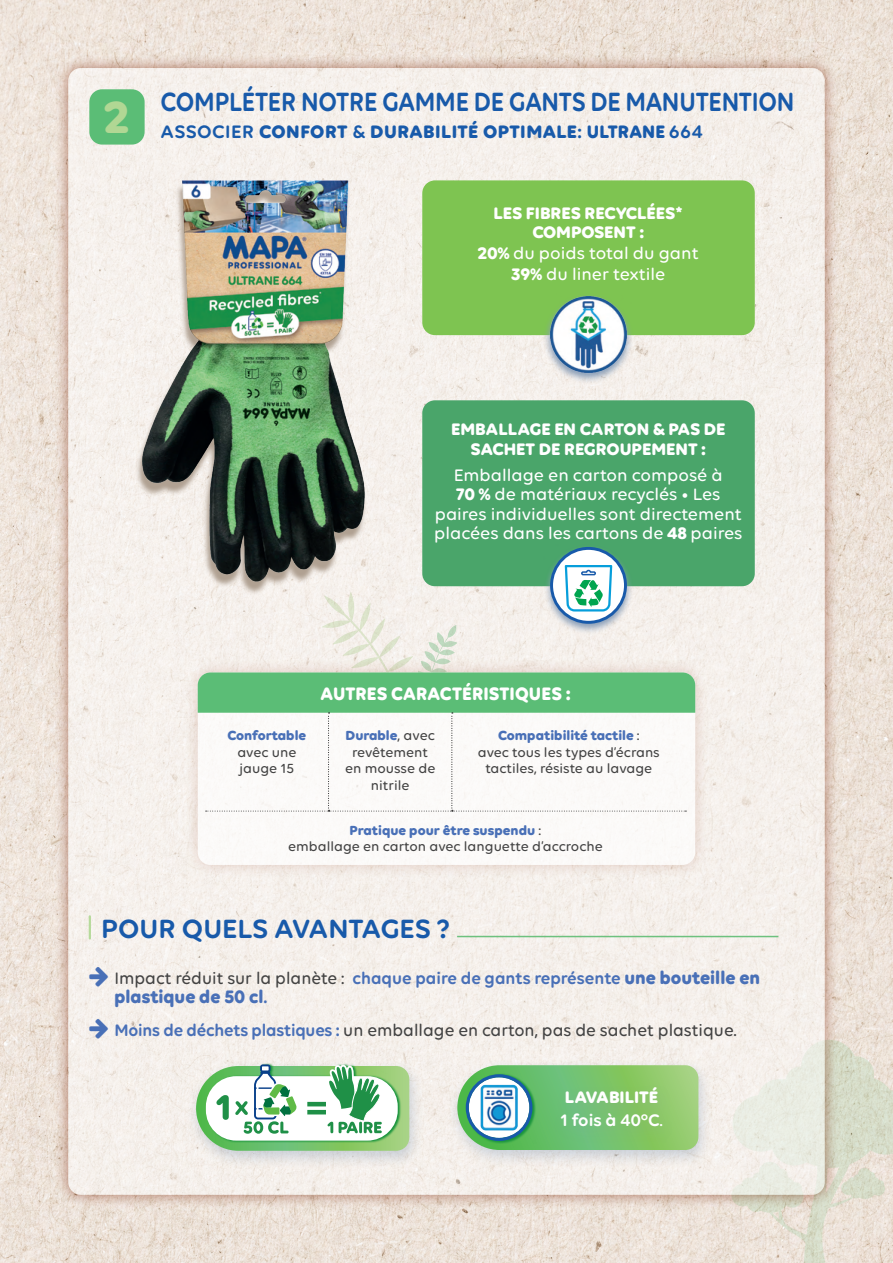
<style>
.page{position:relative;width:893px;height:1263px;background:#fff}
.page>*{position:absolute;margin:0;border:0;box-sizing:border-box;transform-origin:0 0}
.t1{font:700 48.45px "Volte Rounded";color:#b1d794}
.t2{font:600 28.5px "Volte Rounded";letter-spacing:-.01em;color:#185aaa;scale:.87 1}
.t3{font:600 28.5px "Volte Rounded";letter-spacing:-.01em;color:#185aaa}
.t4{font:700 19.5px "Volte Rounded";letter-spacing:.015em;color:#185aaa}
.t5{font:700 19.5px "Volte Rounded";letter-spacing:.005em;color:#fff;scale:.96 1}
.t6{font:700 19.5px "Volte Rounded";color:#4970b7;scale:.96 1}
.t7{font:700 18px/20.4px "Volte Rounded";color:#fff;text-align:center}
.t8{font:500 18px/19.5px "Volte Rounded";color:#fff;text-align:center}
.t9{font:600 18px "Volte Rounded";color:#4970b7;scale:.96 1}
.t10{font:500 18px "Volte Rounded";color:#434343;scale:.96 1}
.t11{font:500 14.25px/16.5px "Volte Rounded";color:#434343;text-align:center}
.t12{font:700 14.25px "Volte Rounded";color:#4970b7}
.s1{font-weight:600}
.s2{font-weight:500}
.s3{font-weight:700}
.s4{font-weight:700;color:#4970b7}
.s5{font-weight:500;color:#434343}
.s6{font-weight:700;font-size:19.5px}
.s7{font-weight:600;font-size:18px}
.s8{font-weight:600;color:#4970b7}
</style>
<div class="page">
<img style="left:1px;top:0;width:892px;height:1263px">
<svg style="left:731px;top:1040px;width:162px;height:223px;background:#e2ded0"></svg>
<img style="left:0;top:0;width:1px;height:1263px">
<div style="left:54px;top:54px;width:785px;height:1155px;background:#b77e69;opacity:.95"></div>
<div style="left:68px;top:68px;width:757px;height:1127px;background:#f5f0eb;border-radius:13px"></div>
<div style="left:183px;top:658px;width:526px;height:221px;background:#b77e69;opacity:.5"></div>
<div style="left:198px;top:672px;width:497px;height:193px;background:#fbfaf8;border-radius:13px"></div>
<div style="left:422px;top:180px;width:333px;height:155px;background:#7ec451;border-radius:13px"></div>
<div style="left:422px;top:400px;width:333px;height:186px;background:#4aa56a;border-radius:13px"></div>
<div style="left:89px;top:89px;width:56px;height:56px;background:#5bbd76;border-radius:13px"></div>
<hr style="left:89px;top:916px;width:2px;height:22px;background:#b6da9b">
<hr style="left:457px;top:936px;width:321px;height:1px;background:#6dc17e">
<img style="left:138px;top:154px;width:229px;height:432px">
<svg style="left:543px;top:323px;width:91px;height:61px"></svg>
<img style="left:549px;top:295px;width:79px;height:79px">
<div style="left:185px;top:1060px;width:238px;height:110px;background:#889db7;opacity:.4"></div>
<svg style="left:196px;top:1064px;width:213px;height:87px;background:#afd7b2"></svg>
<div style="left:447px;top:1059px;width:266px;height:110px;background:#889db7;opacity:.4"></div>
<svg style="left:457px;top:1065px;width:241px;height:85px;background:#87c492"></svg>
<div style="left:551px;top:1080px;width:125px;height:65px;background:#889db7;opacity:.3"></div>
<svg style="left:198px;top:470px;width:497px;height:342px"></svg>
<h1 class="t1" style="left:104px;top:88px;width:26px">2</h1>
<h2 class="t2" style="left:161px;top:85px;width:730px">COMPLÉTER NOTRE GAMME DE GANTS DE MANUTENTION</h2>
<h3 class="t4" style="left:161px;top:120px;width:544px"><span class="s1">ASSOCIER</span> CONFORT <span class="s1">&amp;</span> DURABILITÉ OPTIMALE<span class="s1">:</span> ULTRANE <span class="s1">664</span></h3>
<p class="t7" style="left:478px;top:202px;width:222px">LES FIBRES RECYCLÉES*<br>COMPOSENT :<br>20% <span class="s2">du poids total du gant<br></span>39% <span class="s2">du liner textile</span></p>
<p class="t7" style="left:451px;top:419px;width:276px;line-height:19.5px">EMBALLAGE EN CARTON &amp; PAS DE<br>SACHET DE REGROUPEMENT :</p>
<p class="t8" style="left:434px;top:465px;width:310px">Emballage en carton composé à<br><span class="s3">70 %</span> de matériaux recyclés • Les paires individuelles sont directement placées dans les cartons de <span class="s3">48</span> paires</p>
<h3 class="t5" style="left:320px;top:682px;width:263px">AUTRES CARACTÉRISTIQUES :</h3>
<p class="t11" style="left:345px;top:727px;width:92px"><span class="s4">Durable</span>, avec revêtement en mousse de nitrile</p>
<p class="t11" style="left:478px;top:727px;width:183px"><span class="s4">Compatibilité tactile</span> :<br>avec tous les types d’écrans tactiles, résiste au lavage</p>
<p class="t11" style="left:288px;top:821px;width:316px"><span class="s4">Pratique pour être suspendu</span> :<br>emballage en carton avec languette d’accroche</p>
<p class="t12" style="left:227px;top:727px;width:80px">Confortable</p>
<p class="t11" style="left:237px;top:743px;width:61px;text-align:left">avec une jauge 15</p>
<h2 class="t3" style="left:101px;top:911px;width:351px">POUR QUELS AVANTAGES ?</h2>
<p class="t9" style="left:114px;top:967px;width:674px"><span class="s5">Impact réduit sur la planète :</span> chaque paire de gants représente <span class="s6">une bouteille en</span></p>
<h3 class="t6" style="left:114px;top:985px;width:161px">plastique de 50 cl<span class="s7">.</span></h3>
<p class="t10" style="left:114px;top:1019px;width:650px"><span class="s8">Moins de déchets plastiques :</span> un emballage en carton, pas de sachet plastique.</p>
<p class="t7" style="left:560px;top:1085px;width:104px;line-height:22.4px;text-align:left">LAVABILITÉ<br><span class="s1">1 fois à 40°C</span><span class="s2">.</span></p>
</div>
